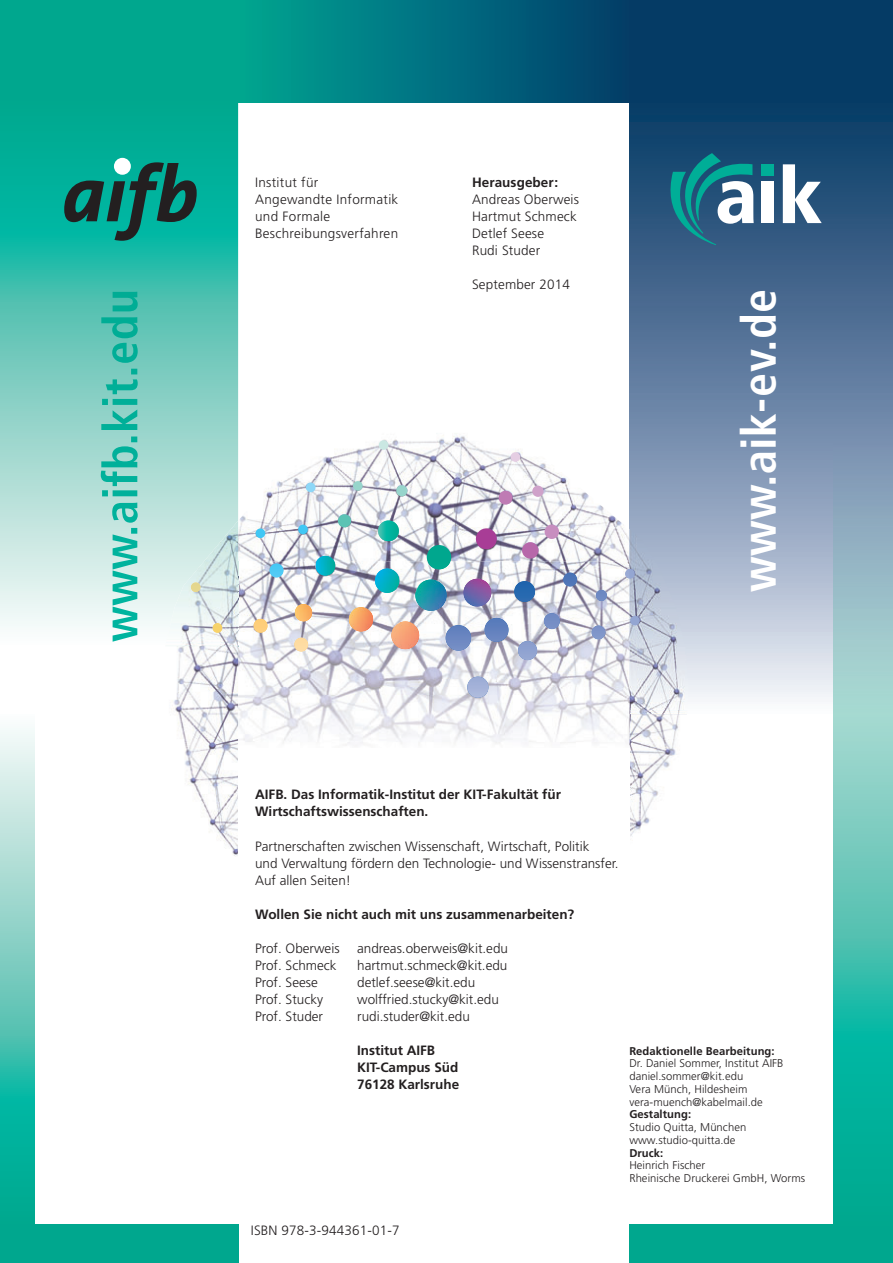
<style>
.page{position:relative;width:893px;height:1263px;background:#fff}
.page>*{position:absolute;margin:0;border:0;box-sizing:border-box;transform-origin:0 0}
.t1{font:900 condensed 79.5px "Frutiger LT Std";color:#fff}
.t2{font:700 condensed 48px "Frutiger LT Std";letter-spacing:.01em;color:#fff}
.t3{font:300 13.5px/17px "Frutiger LT Std";color:#231f20}
.t4{font:700 13.5px/17px "Frutiger LT Std";color:#231f20}
.t5{font:300 13.5px/17px "Frutiger LT Std";letter-spacing:.02em;color:#231f20}
.t6{font:300 11.25px/12.8px "Frutiger LT Std";letter-spacing:.005em;color:#231f20}
.t7{font:700 11.25px "Frutiger LT Std";letter-spacing:.005em;color:#231f20}
.s1{font-family:"Univers";font-weight:700;font-stretch:normal;font-size:81.3px}
</style>
<div class="page">
<div style="left:629px;top:102px;width:264px;height:612px;background:linear-gradient(to bottom,#003060,#e9eaf5)"></div>
<img style="left:174px;top:425px;width:513px;height:431px">
<img style="left:629px;top:529px;width:60px;height:185px">
<div style="left:427px;top:545px;width:24px;height:24px;background:#00a78e;border-radius:50%"></div>
<div style="left:476px;top:528px;width:21px;height:21px;background:#a83d96;border-radius:50%"></div>
<svg style="left:315px;top:556px;width:20px;height:20px"></svg>
<div style="left:522px;top:542px;width:16px;height:17px;background:#b768aa;border-radius:50%"></div>
<svg style="left:378px;top:520px;width:21px;height:21px"></svg>
<div style="left:499px;top:491px;width:14px;height:14px;background:#bf7bb4;border-radius:50%"></div>
<div style="left:338px;top:514px;width:13px;height:13px;background:#5cc3b4;border-radius:50%"></div>
<div style="left:396px;top:485px;width:11px;height:11px;background:#97d5cb;border-radius:50%"></div>
<div style="left:545px;top:524px;width:14px;height:15px;background:#c78ebf;border-radius:50%"></div>
<div style="left:532px;top:486px;width:12px;height:11px;background:#cfa2ca;border-radius:50%"></div>
<div style="left:298px;top:525px;width:10px;height:9px;background:#40c7f4;border-radius:50%"></div>
<div style="left:511px;top:452px;width:9px;height:10px;background:#e5cee3;border-radius:50%"></div>
<div style="left:256px;top:528px;width:9px;height:10px;background:#40c7f4;border-radius:50%"></div>
<div style="left:353px;top:481px;width:10px;height:10px;background:#97d5cb;border-radius:50%"></div>
<div style="left:630px;top:616px;width:10px;height:9px;background:#94a6d2;border-radius:50%"></div>
<div style="left:306px;top:483px;width:9px;height:9px;background:#8dd7f7;border-radius:50%"></div>
<div style="left:379px;top:440px;width:9px;height:10px;background:#cae7e2;border-radius:50%"></div>
<div style="left:625px;top:569px;width:10px;height:10px;background:#94a6d2;border-radius:50%"></div>
<svg style="left:0;top:728px;width:34px;height:497px;background:#6cccbf"></svg>
<div style="left:0;top:0;width:238px;height:102px;background:#00a78e"></div>
<img style="left:0;top:102px;width:238px;height:525px">
<img style="left:165px;top:521px;width:73px;height:125px">
<svg style="left:213px;top:623px;width:9px;height:10px"></svg>
<svg style="left:191px;top:582px;width:10px;height:10px"></svg>
<div style="left:0;top:1225px;width:238px;height:38px;background:#00a78e"></div>
<div style="left:629px;top:1225px;width:264px;height:38px;background:#00a78e"></div>
<img style="left:833px;top:443px;width:60px;height:782px">
<div style="left:238px;top:0;width:391px;height:102px;background:linear-gradient(to right,#00a593,#013c6b)"></div>
<div style="left:629px;top:0;width:264px;height:102px;background:#053b65"></div>
<img style="left:238px;top:561px;width:391px;height:187px">
<img style="left:415px;top:579px;width:32px;height:32px">
<img style="left:484px;top:618px;width:25px;height:24px">
<img style="left:349px;top:607px;width:24px;height:24px">
<img style="left:428px;top:561px;width:22px;height:8px">
<img style="left:446px;top:625px;width:25px;height:26px">
<img style="left:295px;top:604px;width:17px;height:17px">
<img style="left:391px;top:621px;width:28px;height:28px">
<img style="left:375px;top:568px;width:24px;height:25px">
<img style="left:315px;top:561px;width:20px;height:15px">
<img style="left:514px;top:581px;width:21px;height:21px">
<img style="left:463px;top:579px;width:28px;height:27px">
<img style="left:544px;top:613px;width:16px;height:16px">
<img style="left:591px;top:625px;width:14px;height:14px">
<img style="left:270px;top:563px;width:13px;height:14px">
<img style="left:467px;top:676px;width:22px;height:22px">
<img style="left:254px;top:619px;width:14px;height:14px">
<img style="left:563px;top:573px;width:14px;height:13px">
<img style="left:294px;top:638px;width:14px;height:13px">
<img style="left:518px;top:641px;width:19px;height:19px">
<svg style="left:596px;top:590px;width:11px;height:11px"></svg>
<svg style="left:625px;top:569px;width:4px;height:10px"></svg>
<img style="left:238px;top:561px;width:1px;height:85px">
<div style="left:238px;top:748px;width:391px;height:353px;background:#fff"></div>
<img style="left:101px;top:292px;width:37px;height:350px">
<svg style="left:663px;top:153px;width:89px;height:92px;background:#1d6680"></svg>
<div style="left:761px;top:164px;width:13px;height:11px;background:#00ae97"></div>
<div style="left:761px;top:182px;width:13px;height:41px;background:#fff"></div>
<div style="left:114px;top:158px;width:17px;height:17px;background:#fff;border-radius:50%"></div>
<svg style="left:64px;top:162px;width:133px;height:79px;background:#117d71"></svg>
<p class="t5" style="left:255px;top:175px;width:145px">Institut für<br>Angewandte Informatik und Formale<br>Beschreibungsverfahren</p>
<p class="t4" style="left:472px;top:175px;width:88px">Herausgeber:</p>
<p class="t3" style="left:472px;top:192px;width:108px">Andreas Oberweis<br>Hartmut Schmeck<br>Detlef Seese<br>Rudi Studer</p>
<p class="t3" style="left:472px;top:277px;width:99px">September 2014</p>
<h1 class="t1" style="left:715px;top:149px;width:109px">a<span class="s1">k</span></h1>
<h2 class="t2" style="left:740px;top:592px;width:305px;rotate:-90deg">www.aik-ev.de</h2>
<p class="t4" style="left:255px;top:787px;width:307px">AIFB. Das Informatik-Institut der KIT-Fakultät für<br>Wirtschaftswissenschaften.</p>
<p class="t3" style="left:255px;top:838px;width:365px">Partnerschaften zwischen Wissenschaft, Wirtschaft, Politik<br>und Verwaltung fördern den Technologie- und Wissenstransfer.<br>Auf allen Seiten!</p>
<p class="t4" style="left:255px;top:906px;width:321px">Wollen Sie nicht auch mit uns zusammenarbeiten?</p>
<p class="t3" style="left:255px;top:940px;width:86px">Prof. Oberweis</p>
<p class="t3" style="left:357px;top:940px;width:152px">andreas.oberweis@kit.edu</p>
<p class="t3" style="left:255px;top:957px;width:83px">Prof. Schmeck</p>
<p class="t3" style="left:357px;top:957px;width:152px">hartmut.schmeck@kit.edu</p>
<p class="t3" style="left:255px;top:974px;width:64px">Prof. Seese</p>
<p class="t3" style="left:357px;top:974px;width:120px">detlef.seese@kit.edu</p>
<p class="t3" style="left:255px;top:991px;width:69px">Prof. Stucky</p>
<p class="t3" style="left:357px;top:991px;width:143px">wolffried.stucky@kit.edu</p>
<p class="t3" style="left:255px;top:1008px;width:69px">Prof. Studer</p>
<p class="t3" style="left:357px;top:1008px;width:114px">rudi.studer@kit.edu</p>
<p class="t4" style="left:357px;top:1042px;width:104px">Institut AIFB<br>KIT-Campus Süd<br>76128 Karlsruhe</p>
<p class="t7" style="left:629px;top:1046px;width:147px">Redaktionelle Bearbeitung:</p>
<p class="t6" style="left:629px;top:1058px;width:156px">Dr. Daniel Sommer, Institut AIFB daniel.sommer@kit.edu<br>Vera Münch, Hildesheim vera-muench@kabelmail.de</p>
<p class="t7" style="left:629px;top:1110px;width:63px">Gestaltung:</p>
<p class="t6" style="left:629px;top:1122px;width:118px">Studio Quitta, München www.studio-quitta.de</p>
<p class="t7" style="left:629px;top:1148px;width:36px">Druck:</p>
<p class="t6" style="left:629px;top:1160px;width:177px">Heinrich Fischer<br>Rheinische Druckerei GmbH, Worms</p>
<p class="t3" style="left:251px;top:1223px;width:150px">ISBN 978-3-944361-01-7</p>
</div>
